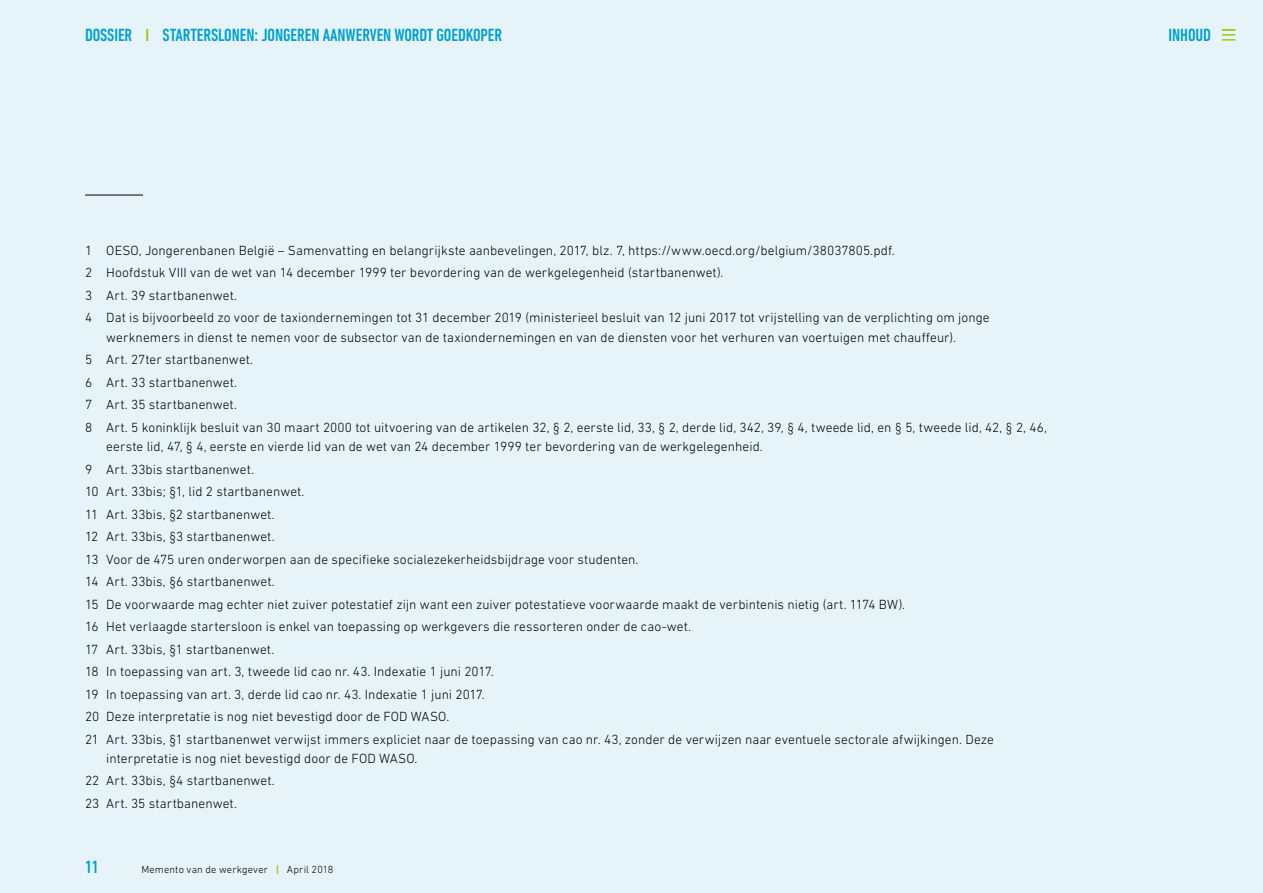
<style>
.page{position:relative;width:1263px;height:893px;background:#e6f4fa}
.page>*{position:absolute;margin:0;border:0;box-sizing:border-box;transform-origin:0 0}
.t1{font:500 condensed 18px "DIN Next LT Pro";letter-spacing:-.005em;color:#00a0cb}
.t2{font:300 13.5px/22.5px "DIN Next LT Pro";letter-spacing:.005em;color:#000}
.t3{font:300 10.5px "DIN Next LT Pro";letter-spacing:.015em;color:#000}
.s1{color:#a2c617}
.s2{font-weight:700;color:#a2c617}
</style>
<div class="page">
<svg style="left:1222px;top:29px;width:13px;height:12px"></svg>
<hr style="left:85px;top:195px;width:58px;height:1px;background:#000">
<h1 class="t1" style="left:85px;top:25px;width:419px">DOSSIER <span class="s1">I</span> STARTERSLONEN: JONGEREN AANWERVEN WORDT GOEDKOPER</h1>
<p class="t2" style="left:85px;top:239px;width:906px">1 OESO, Jongerenbanen België – Samenvatting en belangrijkste aanbevelingen, 2017, blz. 7, https://www.oecd.org/belgium/38037805.pdf.<br>2 Hoofdstuk VIII van de wet van 14 december 1999 ter bevordering van de werkgelegenheid (startbanenwet).<br>3 Art. 39 startbanenwet.<br>4 Dat is bijvoorbeeld zo voor de taxiondernemingen tot 31 december 2019 (ministerieel besluit van 12 juni 2017 tot vrijstelling van de verplichting om jonge</p>
<p class="t2" style="left:85px;top:326px;width:963px;text-indent:21px">werknemers in dienst te nemen voor de subsector van de taxiondernemingen en van de diensten voor het verhuren van voertuigen met chauffeur).<br>5 Art. 27ter startbanenwet.<br>6 Art. 33 startbanenwet.<br>7 Art. 35 startbanenwet.<br>8 Art. 5 koninklijk besluit van 30 maart 2000 tot uitvoering van de artikelen 32, § 2, eerste lid, 33, § 2, derde lid, 342, 39, § 4, tweede lid, en § 5, tweede lid, 42, § 2, 46,</p>
<p class="t2" style="left:85px;top:435px;width:910px;text-indent:21px">eerste lid, 47, § 4, eerste en vierde lid van de wet van 24 december 1999 ter bevordering van de werkgelegenheid.<br>9 Art. 33bis startbanenwet.<br>10 Art. 33bis; §1, lid 2 startbanenwet.<br>11 Art. 33bis, §2 startbanenwet.<br>12 Art. 33bis, §3 startbanenwet.<br>13 Voor de 475 uren onderworpen aan de specifieke socialezekerheidsbijdrage voor studenten.<br>14 Art. 33bis, §6 startbanenwet.<br>15 De voorwaarde mag echter niet zuiver potestatief zijn want een zuiver potestatieve voorwaarde maakt de verbintenis nietig (art. 1174 BW).<br>16 Het verlaagde startersloon is enkel van toepassing op werkgevers die ressorteren onder de cao-wet.<br>17 Art. 33bis, §1 startbanenwet.<br>18 In toepassing van art. 3, tweede lid cao nr. 43. Indexatie 1 juni 2017.<br>19 In toepassing van art. 3, derde lid cao nr. 43. Indexatie 1 juni 2017.<br>20 Deze interpretatie is nog niet bevestigd door de FOD WASO.<br>21 Art. 33bis, §1 startbanenwet verwijst immers expliciet naar de toepassing van cao nr. 43, zonder de verwijzen naar eventuele sectorale afwijkingen. Deze</p>
<p class="t2" style="left:85px;top:747px;width:334px;text-indent:21px">interpretatie is nog niet bevestigd door de FOD WASO.<br>22 Art. 33bis, §4 startbanenwet.<br>23 Art. 35 startbanenwet.</p>
<h1 class="t1" style="left:85px;top:857px;width:15px">11</h1>
<p class="t3" style="left:141px;top:863px;width:194px">Memento van de werkgever <span class="s2">|</span> April 2018</p>
<h1 class="t1" style="left:1168px;top:25px;width:44px">INHOUD</h1>
</div>
